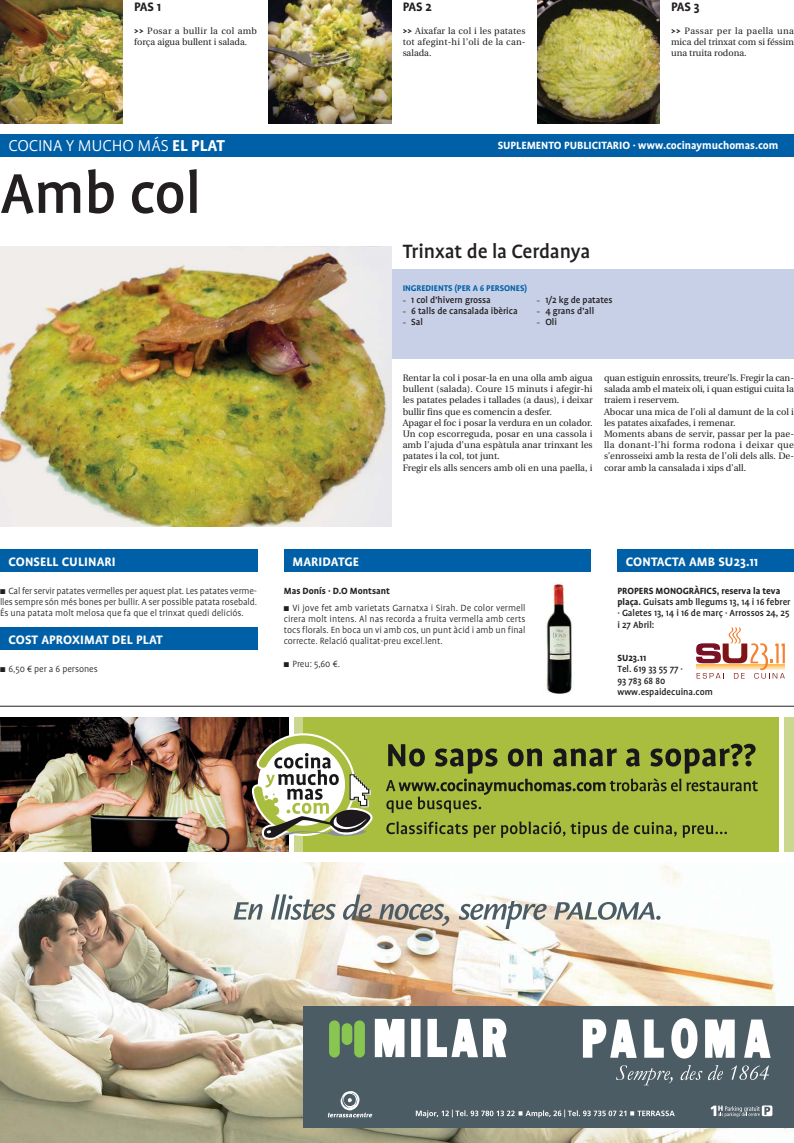
<style>
.page{position:relative;width:794px;height:1143px;background:#fff}
.page>*{position:absolute;margin:0;border:0;box-sizing:border-box;transform-origin:0 0}
.t1{font:500 64px "Profile";letter-spacing:-.005em;color:#231f20}
.t2{font:500 22px "Profile";letter-spacing:-.005em;color:#231f20}
.t3{font:300 18px "Profile";letter-spacing:-.005em;color:#fff}
.t4{font:700 14px "Profile";letter-spacing:.01em;color:#fff}
.t5{font:700 14px "Profile";letter-spacing:-.035em;color:#231f20}
.t6{font:700 12px "Profile";color:#fff}
.t7{font:300 10.2px/11.2px "Profile";letter-spacing:-.005em;color:#231f20;text-align:justify}
.t8{font:500 10.2px/11.2px "Profile";letter-spacing:-.005em;color:#231f20}
.t9{font:700 10.2px "Profile";letter-spacing:-.005em;color:#231f20}
.t10{font:700 9.5px "Profile";letter-spacing:-.005em;color:#0061a8}
.t11{font:9.3px/11.2px "Utopia";color:#231f20}
.t12{font:9.2px/11.2px "Utopia";letter-spacing:.01em;color:#231f20;text-align:justify}
.s1{font-family:"Profile";font-weight:700;font-size:10px}
.s2{font-weight:700}
.s3{font-size:7px}
</style>
<div class="page">
<div style="left:0;top:134px;width:794px;height:23px;background:#0060a7"></div>
<hr style="left:0;top:706px;width:794px;height:1px;background:#231f20">
<div style="left:391px;top:269px;width:403px;height:89px;background:#c8d0e7"></div>
<img style="left:0;top:0;width:123px;height:123px">
<img style="left:268px;top:0;width:123px;height:123px">
<img style="left:537px;top:0;width:123px;height:123px">
<img style="left:0;top:246px;width:391px;height:280px">
<img style="left:546px;top:583px;width:27px;height:111px">
<div style="left:0;top:627px;width:257px;height:23px;background:#0060a7"></div>
<div style="left:284px;top:549px;width:306px;height:22px;background:#0060a7"></div>
<div style="left:0;top:549px;width:257px;height:22px;background:#0060a7"></div>
<div style="left:617px;top:549px;width:177px;height:22px;background:#0060a7"></div>
<svg style="left:696px;top:627px;width:89px;height:51px"></svg>
<div style="left:0;top:717px;width:794px;height:134px;background:#a9bd3e"></div>
<img style="left:0;top:717px;width:289px;height:134px">
<div style="left:289px;top:717px;width:7px;height:134px;background:#fff"></div>
<div style="left:294px;top:717px;width:8px;height:134px;background:#cbd68f"></div>
<div style="left:779px;top:717px;width:8px;height:134px;background:#fff"></div>
<div style="left:784px;top:717px;width:10px;height:134px;background:#cbd68f"></div>
<svg style="left:252px;top:726px;width:121px;height:117px"></svg>
<svg style="left:386px;top:821px;width:242px;height:16px"></svg>
<svg style="left:634px;top:821px;width:42px;height:15px"></svg>
<svg style="left:682px;top:825px;width:45px;height:12px"></svg>
<svg style="left:386px;top:743px;width:372px;height:70px"></svg>
<img style="left:1px;top:862px;width:793px;height:280px">
<svg style="left:233px;top:894px;width:427px;height:35px"></svg>
<div style="left:303px;top:1005px;width:491px;height:122px;background:#4c5c65"></div>
<svg style="left:375px;top:1018px;width:131px;height:39px"></svg>
<svg style="left:329px;top:1020px;width:36px;height:37px"></svg>
<svg style="left:583px;top:1018px;width:187px;height:40px"></svg>
<svg style="left:616px;top:1065px;width:56px;height:20px"></svg>
<svg style="left:680px;top:1065px;width:22px;height:15px"></svg>
<svg style="left:708px;top:1065px;width:15px;height:15px"></svg>
<svg style="left:731px;top:1065px;width:38px;height:14px"></svg>
<svg style="left:416px;top:1109px;width:259px;height:8px"></svg>
<svg style="left:710px;top:1105px;width:62px;height:12px"></svg>
<img style="left:328px;top:1091px;width:45px;height:27px">
<h3 class="t5" style="left:134px;top:2px;width:29px">PAS 1</h3>
<p class="t12" style="left:134px;top:26px;width:124px"><span class="s1">&gt;&gt;</span> Posar a bullir la col amb força aigua bullent i salada.</p>
<h3 class="t5" style="left:403px;top:2px;width:30px">PAS 2</h3>
<p class="t12" style="left:403px;top:26px;width:124px"><span class="s1">&gt;&gt;</span> Aixafar la col i les patates tot afegint-hi l’oli de la can&shy;salada.</p>
<h3 class="t5" style="left:671px;top:2px;width:30px">PAS 3</h3>
<p class="t12" style="left:671px;top:26px;width:124px"><span class="s1">&gt;&gt;</span> Passar per la paella una mica del trinxat com si féssim una truita rodona.</p>
<h3 class="t3" style="left:9px;top:139px;width:218px">COCINA Y MUCHO MÁS <span class="s2">EL PLAT</span></h3>
<p class="t6" style="left:497px;top:141px;width:282px">SUPLEMENTO PUBLICITARIO · www.cocinaymuchomas.com</p>
<h1 class="t1" style="left:0;top:171px;width:203px">Amb col</h1>
<h3 class="t4" style="left:9px;top:556px;width:109px">CONSELL CULINARI</h3>
<h3 class="t4" style="left:292px;top:556px;width:68px">MARIDATGE</h3>
<h2 class="t2" style="left:403px;top:243px;width:189px">Trinxat de la Cerdanya</h2>
<p class="t10" style="left:403px;top:285px;width:126px">INGREDIENTS (PER A 6 PERSONES)</p>
<p class="t8" style="left:403px;top:294px;width:116px"><span class="s3">−</span> 1 col d’hivern grossa<br><span class="s3">−</span> 6 talls de cansalada ibèrica <span class="s3">−</span> Sal</p>
<p class="t8" style="left:537px;top:294px;width:77px"><span class="s3">−</span> 1/2 kg de patates <span class="s3">−</span> 4 grans d’all<br><span class="s3">−</span> Oli</p>
<p class="t11" style="left:403px;top:373px;width:191px">Rentar la col i posar-la en una olla amb aigua bullent (salada). Coure 15 minuts i afegir-hi les patates pelades i tallades (a daus), i deixar bullir fins que es comencin a desfer.<br>Apagar el foc i posar la verdura en un colador.<br>Un cop escorreguda, posar en una cassola i amb l’ajuda d’una espàtula anar trinxant les patates i la col, tot junt.<br>Fregir els alls sencers amb oli en una paella, i</p>
<p class="t11" style="left:604px;top:373px;width:191px">quan estiguin enrossits, treure’ls. Fregir la can&shy;salada amb el mateix oli, i quan estigui cuita la traiem i reservem.<br>Abocar una mica de l’oli al damunt de la col i les patates aixafades, i remenar.<br>Moments abans de servir, passar per la pae&shy;lla donant-l’hi forma rodona i deixar que s’enrosseixi amb la resta de l’oli dels alls. De&shy;corar amb la cansalada i xips d’all.</p>
<h3 class="t4" style="left:626px;top:556px;width:134px">CONTACTA AMB SU23.11</h3>
<p class="t7" style="left:0;top:586px;width:259px">■ Cal fer servir patates vermelles per aquest plat. Les patates verme&shy;lles sempre són més bones per bullir. A ser possible patata rosebald.<br>És una patata molt melosa que fa que el trinxat quedi deliciós.</p>
<p class="t9" style="left:284px;top:587px;width:107px">Mas Donís · D.O Montsant</p>
<p class="t7" style="left:284px;top:602px;width:243px">■ Vi jove fet amb varietats Garnatxa i Sirah. De color vermell cirera molt intens. Al nas recorda a fruita vermella amb certs tocs florals. En boca un vi amb cos, un punt àcid i amb un final correcte. Relació qualitat-preu excel.lent.</p>
<p class="t7" style="left:284px;top:658px;width:58px">■ Preu: 5,60 €.</p>
<h3 class="t4" style="left:9px;top:635px;width:156px">COST APROXIMAT DEL PLAT</h3>
<p class="t7" style="left:0;top:664px;width:99px">■ 6,50 € per a 6 persones</p>
<p class="t8" style="left:617px;top:585px;width:175px"><span class="s2">PROPERS MONOGRÀFICS, reserva la teva plaça.</span> Guisats amb llegums 13, 14 i 16 febrer · Galetes 13, 14 i 16 de març · Arrossos 24, 25 i 27 Abril:</p>
<p class="t9" style="left:617px;top:654px;width:30px">SU23.11</p>
<p class="t8" style="left:617px;top:664px;width:97px">Tel. 619 33 55 77 ·<br>93 783 68 80 www.espaidecuina.com</p>
</div>
